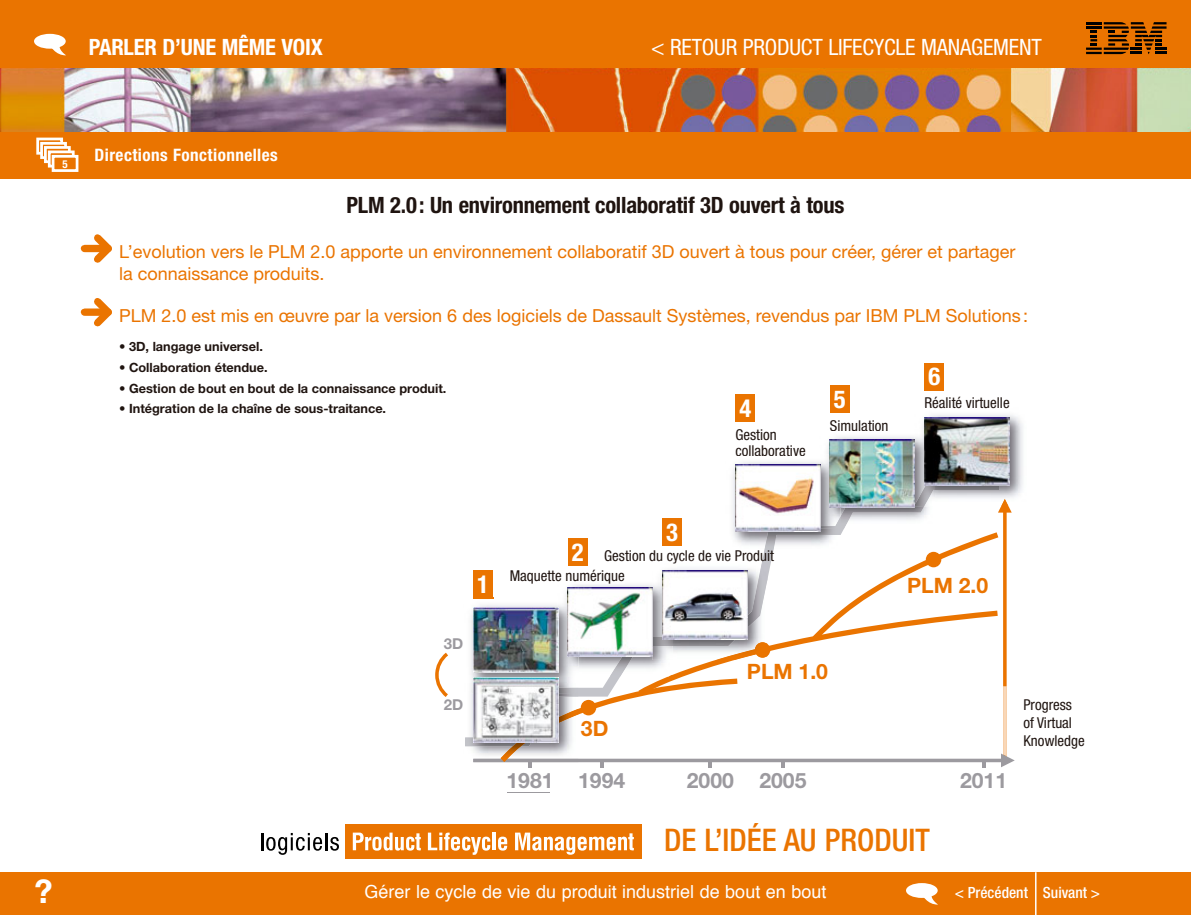
<style>
.page{position:relative;width:1191px;height:915px;background:#fff}
.page>*{position:absolute;margin:0;border:0;box-sizing:border-box;transform-origin:0 0}
.t1{font:700 32.55px "Helvetica Neue";color:#fff}
.t2{font:500 condensed 31.2px "Helvetica Neue";color:#ea7400}
.t3{font:700 condensed 24.75px "Helvetica Neue";color:#fff}
.t4{font:700 condensed 22.5px "Helvetica Neue";letter-spacing:-.01em;color:#1f1410}
.t5{font:condensed 22.5px "Helvetica Neue";letter-spacing:-.01em;color:#fff}
.t6{font:700 condensed 22.5px "Helvetica Neue";letter-spacing:-.01em;color:#fff}
.t7{font:700 21.15px "Helvetica Neue";color:#9c9a9f}
.t8{font:700 21.15px "Helvetica Neue";color:#ea7400}
.t9{font:18px/21.6px "Helvetica Neue";color:#ea7400}
.t10{font:18px "Helvetica";color:#fff}
.t11{font:700 condensed 17.1px "Helvetica Neue";letter-spacing:.025em;color:#fff}
.t12{font:500 condensed 15.45px "Helvetica Neue";color:#fff}
.t13{font:condensed 15px/18px "Helvetica Neue";color:#1f1410}
.t14{font:700 15px "Helvetica Neue";color:#9c9a9f}
.t15{font:700 12.75px "Helvetica Neue";color:#1f1410}
.t16{font:700 condensed 10.95px "Helvetica Neue";color:#fff}
</style>
<div class="page">
<div style="left:0;top:0;width:1191px;height:179px;background:#ea7400"></div>
<svg style="left:1086px;top:22px;width:80px;height:32px"></svg>
<div style="left:0;top:872px;width:1191px;height:42px;background:#ea7400"></div>
<hr style="left:1035px;top:871px;width:1px;height:43px;background:#fff">
<div style="left:34px;top:34px;width:32px;height:15px;background:#fff;border-radius:50%"></div>
<svg style="left:49px;top:43px;width:17px;height:13px"></svg>
<img style="left:0;top:68px;width:1191px;height:63px">
<svg style="left:435px;top:652px;width:13px;height:44px"></svg>
<div style="left:735px;top:394px;width:20px;height:28px;background:#ea7400"></div>
<div style="left:830px;top:385px;width:19px;height:27px;background:#ea7400"></div>
<div style="left:924px;top:362px;width:20px;height:28px;background:#ea7400"></div>
<hr style="left:508px;top:792px;width:42px;height:1px;background:#9c9a9f">
<img style="left:465px;top:693px;width:8px;height:53px">
<img style="left:732px;top:462px;width:88px;height:36px">
<img style="left:827px;top:437px;width:87px;height:17px">
<img style="left:820px;top:454px;width:10px;height:44px">
<img style="left:923px;top:415px;width:100px;height:83px">
<img style="left:935px;top:485px;width:63px;height:4px">
<img style="left:914px;top:429px;width:10px;height:52px">
<img style="left:915px;top:481px;width:20px;height:17px">
<svg style="left:473px;top:498px;width:541px;height:269px"></svg>
<img style="left:471px;top:667px;width:107px;height:26px">
<img style="left:558px;top:687px;width:20px;height:6px">
<img style="left:557px;top:597px;width:21px;height:70px">
<img style="left:557px;top:667px;width:21px;height:9px">
<img style="left:473px;top:607px;width:85px;height:65px">
<img style="left:473px;top:677px;width:85px;height:65px">
<img style="left:567px;top:587px;width:85px;height:69px">
<img style="left:662px;top:570px;width:85px;height:69px">
<img style="left:735px;top:464px;width:85px;height:67px">
<img style="left:830px;top:439px;width:85px;height:68px">
<img style="left:924px;top:417px;width:85px;height:68px">
<div style="left:38px;top:139px;width:24px;height:14px;background:#eb7b0d"></div>
<div style="left:36px;top:137px;width:27px;height:17px;border:3px solid #fff"></div>
<div style="left:40px;top:142px;width:27px;height:17px;border:3px solid #fff"></div>
<div style="left:44px;top:146px;width:27px;height:17px;border:3px solid #fff"></div>
<div style="left:49px;top:152px;width:24px;height:14px;background:#eb7e13"></div>
<div style="left:48px;top:150px;width:27px;height:17px;border:3px solid #fff"></div>
<div style="left:53px;top:156px;width:24px;height:14px;background:#ea7400"></div>
<div style="left:52px;top:155px;width:26px;height:17px;border:3px solid #fff"></div>
<svg style="left:81px;top:234px;width:31px;height:29px"></svg>
<svg style="left:81px;top:298px;width:31px;height:29px"></svg>
<div style="left:906px;top:882px;width:31px;height:15px;background:#fff;border-radius:50%"></div>
<svg style="left:921px;top:891px;width:17px;height:13px"></svg>
<svg style="left:261px;top:833px;width:78px;height:21px"></svg>
<div style="left:345px;top:824px;width:296px;height:35px;background:#ea7400"></div>
<svg style="left:353px;top:832px;width:68px;height:18px"></svg>
<svg style="left:428px;top:832px;width:62px;height:23px"></svg>
<hr style="left:492px;top:832px;width:3px;height:18px;background:#fff">
<svg style="left:498px;top:836px;width:9px;height:14px"></svg>
<svg style="left:515px;top:832px;width:119px;height:22px"></svg>
<p class="t6" style="left:89px;top:39px;width:235px">PARLER D’UNE MÊME VOIX</p>
<p class="t5" style="left:651px;top:39px;width:392px">&lt; RETOUR PRODUCT LIFECYCLE MANAGEMENT</p>
<p class="t16" style="left:62px;top:160px;width:7px">5</p>
<p class="t1" style="left:35px;top:879px;width:20px">?</p>
<p class="t11" style="left:95px;top:149px;width:185px">Directions Fonctionnelles</p>
<p class="t4" style="left:346px;top:197px;width:499px">PLM 2.0 : Un environnement collaboratif 3D ouvert à tous</p>
<p class="t9" style="left:119px;top:243px;width:898px">L’evolution vers le PLM 2.0 apporte un environnement collaboratif 3D ouvert à tous pour créer, gérer et partager la connaissance produits.</p>
<p class="t9" style="left:119px;top:306px;width:910px">PLM 2.0 est mis en œuvre par la version 6 des logiciels de Dassault Systèmes, revendus par IBM PLM Solutions :</p>
<p class="t15" style="left:119px;top:342px;width:145px">• 3D, langage universel.</p>
<p class="t15" style="left:119px;top:362px;width:150px">• Collaboration étendue.</p>
<p class="t15" style="left:119px;top:383px;width:329px">• Gestion de bout en bout de la connaissance produit.</p>
<p class="t15" style="left:119px;top:404px;width:269px">• Intégration de la chaîne de sous-traitance.</p>
<p class="t3" style="left:928px;top:367px;width:13px">6</p>
<p class="t3" style="left:834px;top:390px;width:13px">5</p>
<p class="t13" style="left:924px;top:395px;width:87px">Réalité virtuelle</p>
<p class="t3" style="left:739px;top:399px;width:13px">4</p>
<p class="t13" style="left:735px;top:426px;width:43px">Gestion</p>
<p class="t13" style="left:735px;top:442px;width:72px">collaborative</p>
<p class="t13" style="left:830px;top:417px;width:60px">Simulation</p>
<p class="t3" style="left:477px;top:575px;width:13px">1</p>
<p class="t14" style="left:444px;top:638px;width:21px">3D</p>
<p class="t14" style="left:444px;top:699px;width:21px">2D</p>
<p class="t3" style="left:572px;top:543px;width:13px">2</p>
<p class="t3" style="left:666px;top:523px;width:13px">3</p>
<p class="t13" style="left:604px;top:547px;width:171px">Gestion du cycle de vie Produit</p>
<p class="t13" style="left:509px;top:568px;width:117px">Maquette numérique</p>
<p class="t8" style="left:907px;top:577px;width:83px">PLM 2.0</p>
<p class="t8" style="left:581px;top:720px;width:29px">3D</p>
<p class="t7" style="left:506px;top:772px;width:120px">1981 1994</p>
<p class="t8" style="left:747px;top:663px;width:83px">PLM 1.0</p>
<p class="t7" style="left:687px;top:772px;width:121px">2000 2005</p>
<p class="t7" style="left:960px;top:772px;width:49px">2011</p>
<p class="t13" style="left:1023px;top:696px;width:63px">Progress of Virtual<br>Knowledge</p>
<p class="t2" style="left:664px;top:828px;width:267px">DE L’IDÉE AU PRODUIT</p>
<p class="t10" style="left:364px;top:883px;width:463px">Gérer le cycle de vie du produit industriel de bout en bout</p>
<p class="t12" style="left:955px;top:886px;width:147px">&lt; Précédent Suivant &gt;</p>
</div>
